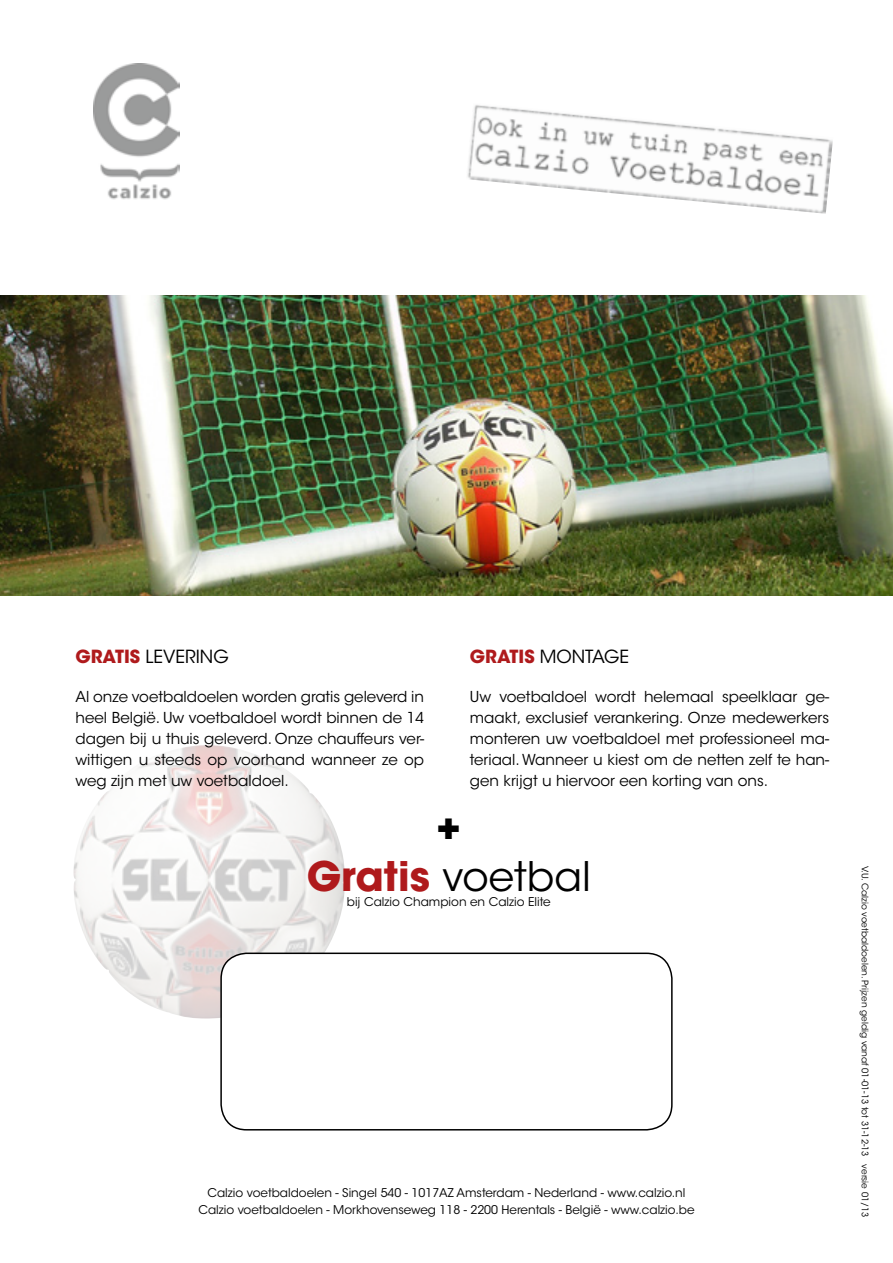
<style>
.page{position:relative;width:893px;height:1263px;background:#fff}
.page>*{position:absolute;margin:0;border:0;box-sizing:border-box;transform-origin:0 0}
.t1{font:40.5px/52.5px "ITC Avant Garde Std";color:#000;text-align:center}
.t2{font:18px "ITC Avant Garde Std";color:#000}
.t3{font:15px/21px "ITC Avant Garde Std";color:#000;text-align:justify}
.t4{font:12px/16.5px "ITC Avant Garde Std";color:#000;text-align:center}
.t5{font:9px "ITC Avant Garde Std";color:#000}
.s1{font-weight:700;color:#af1a1c}
.s2{font-weight:700}
</style>
<div class="page">
<img style="left:73px;top:745px;width:272px;height:274px">
<img style="left:0;top:296px;width:893px;height:299px">
<div style="left:221px;top:953px;width:451px;height:177px;background:#fff;border-radius:26px"></div>
<div style="left:220px;top:952px;width:453px;height:178px;border:2px solid #000;border-radius:26px"></div>
<img style="left:93px;top:64px;width:86px;height:136px">
<img style="left:467px;top:105px;width:366px;height:109px">
<p class="t2" style="left:75px;top:646px;width:155px"><span class="s1">GRATIS</span> LEVERING</p>
<p class="t3" style="left:75px;top:686px;width:350px">Al onze voetbaldoelen worden gratis geleverd in heel België. Uw voetbaldoel wordt binnen de 14 dagen bij u thuis geleverd. Onze chauffeurs ver&shy;wittigen u steeds op voorhand wanneer ze op weg zijn met uw voetbaldoel.</p>
<p class="t2" style="left:470px;top:646px;width:161px"><span class="s1">GRATIS</span> MONTAGE</p>
<p class="t3" style="left:470px;top:686px;width:361px">Uw voetbaldoel wordt helemaal speelklaar ge&shy;maakt, exclusief verankering. Onze medewerkers monteren uw voetbaldoel met professioneel ma&shy;teriaal. Wanneer u kiest om de netten zelf te han&shy;gen krijgt u hiervoor een korting van ons.</p>
<h1 class="t1" style="left:307px;top:798px;width:286px"><span class="s2">+<br></span><span class="s1">Gratis</span> voetbal</h1>
<p class="t4" style="left:347px;top:894px;width:205px">bij Calzio Champion en Calzio Elite</p>
<p class="t4" style="left:198px;top:1185px;width:498px">Calzio voetbaldoelen - Singel 540 - 1017AZ Amsterdam - Nederland - www.calzio.nl<br>Calzio voetbaldoelen - Morkhovenseweg 118 - 2200 Herentals - België - www.calzio.be</p>
<p class="t5" style="left:870px;top:866px;width:353px;rotate:90deg">V.U. Calzio voetbaldoelen. Prijzen geldig vanaf 01-01-13 tot 31-12-13 versie 01/13</p>
</div>
